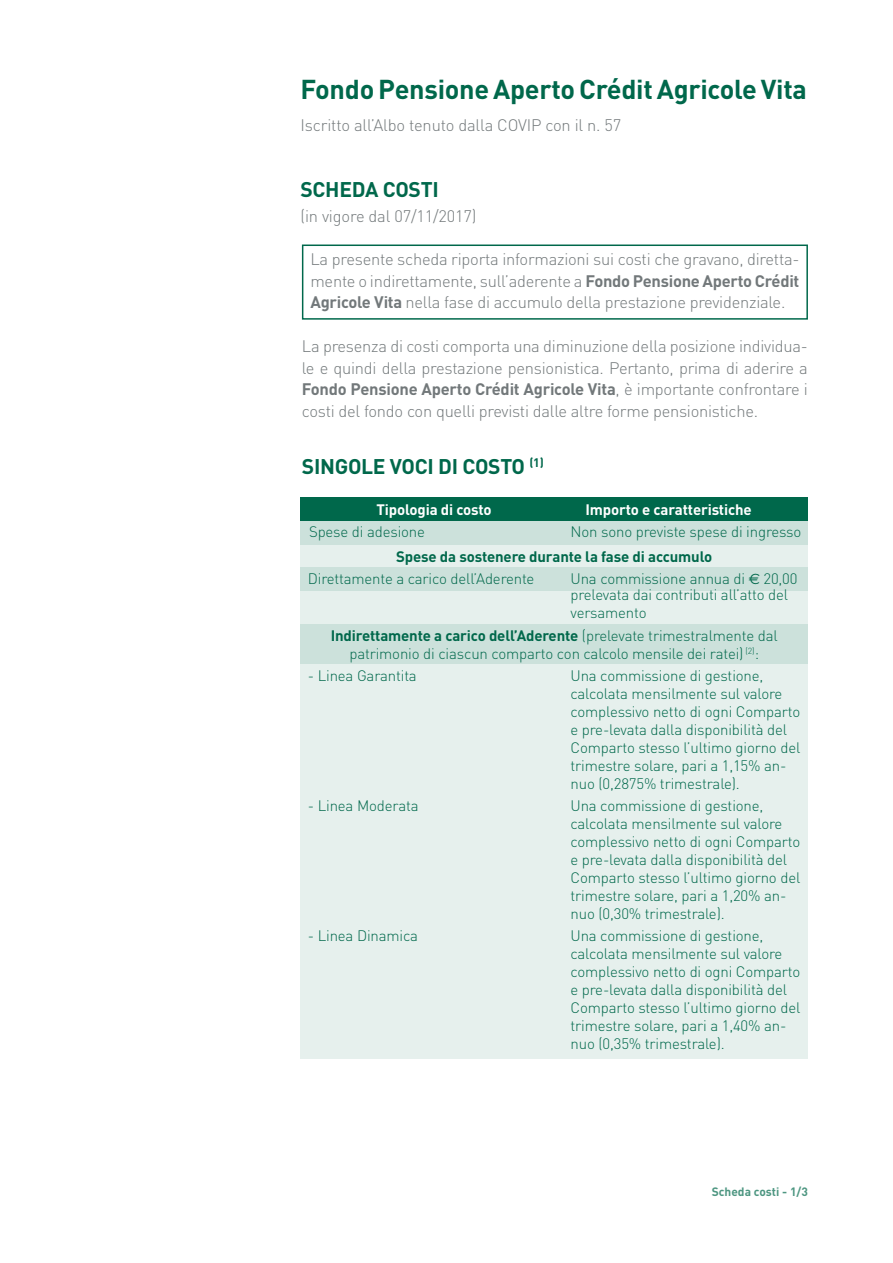
<style>
.page{position:relative;width:893px;height:1263px;background:#fff}
.page>*{position:absolute;margin:0;border:0;box-sizing:border-box;transform-origin:0 0}
.t1{font:700 27px "DIN";letter-spacing:-.01em;color:#00684b}
.t2{font:700 21px "DIN";letter-spacing:-.015em;color:#00684b}
.t3{font:300 16.5px/21.8px "DIN";letter-spacing:-.015em;color:#72787a;text-align:justify}
.t4{font:300 15px/18px "DIN";letter-spacing:-.01em;color:#00684b}
.t5{font:700 15px "DIN";letter-spacing:-.01em;color:#fff}
.t6{font:700 15px "DIN";letter-spacing:-.01em;color:#00684b}
.t7{font:700 12px "DIN";color:#4d9681}
.s1{font-weight:700}
.s2{font-family:"Euro Sans Std";font-weight:400}
</style>
<div class="page">
<div style="left:300px;top:567px;width:508px;height:492px;background:#e6f0ed"></div>
<div style="left:300px;top:544px;width:508px;height:24px;background:#e6f0ed"></div>
<div style="left:300px;top:521px;width:508px;height:23px;background:#cce1db"></div>
<div style="left:300px;top:497px;width:508px;height:24px;background:#00684b"></div>
<div style="left:300px;top:568px;width:508px;height:23px;background:#cce1db"></div>
<div style="left:300px;top:624px;width:508px;height:40px;background:#cce1db"></div>
<div style="left:302px;top:244px;width:506px;height:76px;border:2px solid #00684b"></div>
<h1 class="t1" style="left:300px;top:72px;width:508px">Fondo Pensione Aperto Crédit Agricole Vita</h1>
<p class="t3" style="left:300px;top:114px;width:322px">Iscritto all’Albo tenuto dalla COVIP con il n. 57</p>
<h2 class="t2" style="left:300px;top:175px;width:140px">SCHEDA COSTI</h2>
<p class="t3" style="left:300px;top:205px;width:177px">(in vigore dal 07/11/2017)</p>
<p class="t3" style="left:310px;top:248px;width:490px">La presente scheda riporta informazioni sui costi che gravano, diretta&shy;mente o indirettamente, sull’aderente a <span class="s1">Fondo Pensione Aperto Crédit Agricole Vita</span> nella fase di accumulo della prestazione previdenziale.</p>
<p class="t3" style="left:302px;top:335px;width:507px">La presenza di costi comporta una diminuzione della posizione individua&shy;le e quindi della prestazione pensionistica. Pertanto, prima di aderire a <span class="s1">Fondo Pensione Aperto Crédit Agricole Vita</span>, è importante confrontare i costi del fondo con quelli previsti dalle altre forme pensionistiche.</p>
<h2 class="t2" style="left:302px;top:453px;width:243px">SINGOLE VOCI DI COSTO <sup>(1)</sup></h2>
<p class="t5" style="left:376px;top:500px;width:117px">Tipologia di costo</p>
<p class="t5" style="left:585px;top:500px;width:168px">Importo e caratteristiche</p>
<p class="t4" style="left:309px;top:523px;width:118px">Spese di adesione</p>
<p class="t4" style="left:570px;top:523px;width:232px">Non sono previste spese di ingresso</p>
<p class="t6" style="left:396px;top:546px;width:318px">Spese da sostenere durante la fase di accumulo</p>
<p class="t4" style="left:308px;top:569px;width:228px">Direttamente a carico dell’Aderente</p>
<p class="t4" style="left:570px;top:570px;width:229px;line-height:16.5px">Una commissione annua di <span class="s2">€</span> 20,00 prelevata dai contributi all’atto del</p>
<p class="t4" style="left:331px;top:602px;width:448px;line-height:22.2px;text-indent:240px">versamento<br><span class="s1">Indirettamente a carico dell’Aderente</span> (prelevate trimestralmente dal</p>
<p class="t4" style="left:349px;top:644px;width:411px">patrimonio di ciascun comparto con calcolo mensile dei ratei) <sup>(2)</sup>:</p>
<p class="t4" style="left:308px;top:666px;width:110px">- Linea Garantita</p>
<p class="t4" style="left:570px;top:666px;width:231px">Una commissione di gestione, calcolata mensilmente sul valore complessivo netto di ogni Comparto e pre-levata dalla disponibilità del Comparto stesso l’ultimo giorno del trimestre solare, pari a 1,15% an&shy;nuo (0,2875% trimestrale).</p>
<p class="t4" style="left:308px;top:796px;width:112px">- Linea Moderata</p>
<p class="t4" style="left:570px;top:796px;width:231px">Una commissione di gestione, calcolata mensilmente sul valore complessivo netto di ogni Comparto e pre-levata dalla disponibilità del Comparto stesso l’ultimo giorno del trimestre solare, pari a 1,20% an&shy;nuo (0,30% trimestrale).</p>
<p class="t4" style="left:308px;top:927px;width:112px">- Linea Dinamica</p>
<p class="t4" style="left:570px;top:927px;width:231px">Una commissione di gestione, calcolata mensilmente sul valore complessivo netto di ogni Comparto e pre-levata dalla disponibilità del Comparto stesso l’ultimo giorno del trimestre solare, pari a 1,40% an&shy;nuo (0,35% trimestrale).</p>
<p class="t7" style="left:712px;top:1184px;width:98px">Scheda costi - 1/3</p>
</div>
